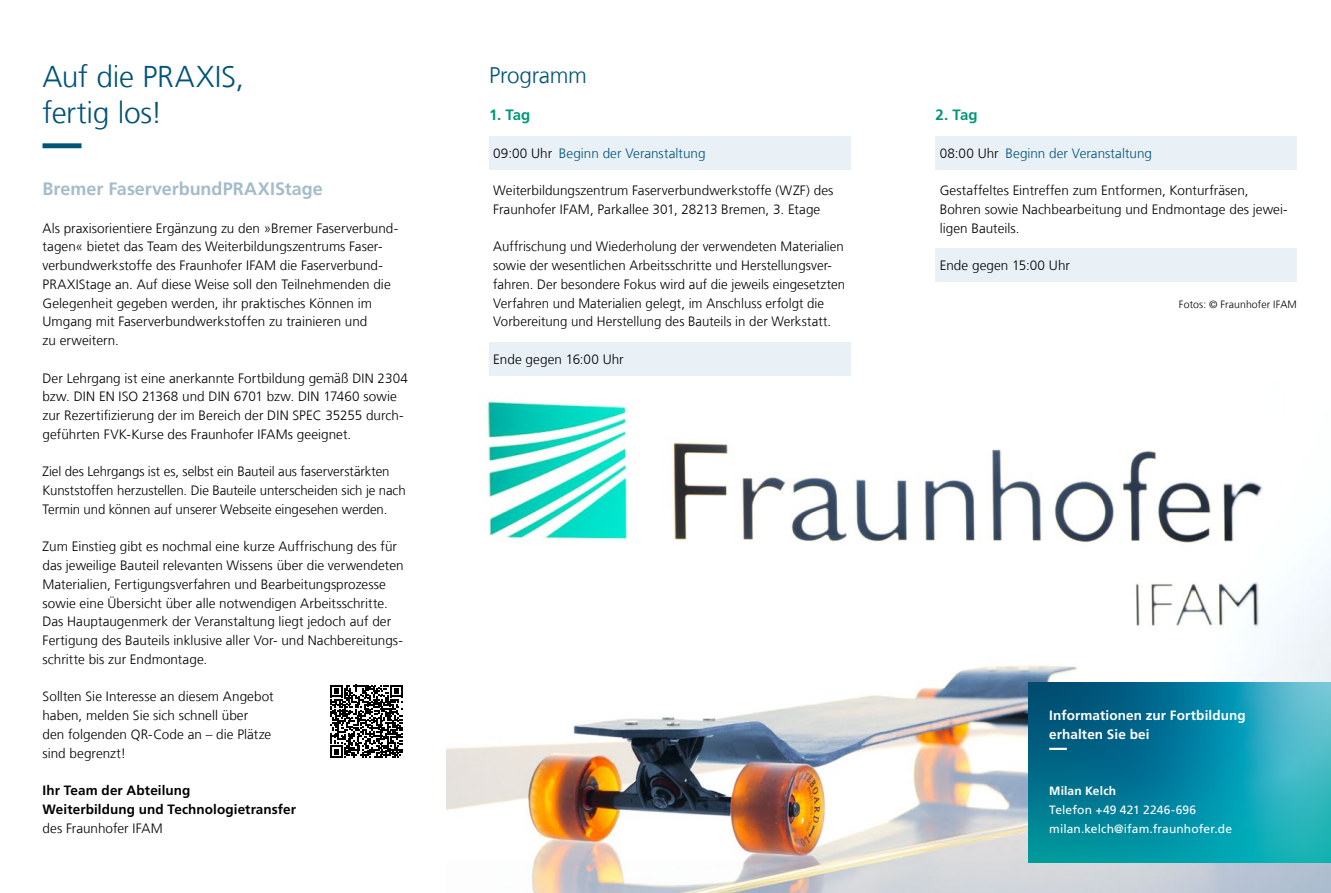
<style>
.page{position:relative;width:1331px;height:893px;background:#fff}
.page>*{position:absolute;margin:0;border:0;box-sizing:border-box;transform-origin:0 0}
.t1{font:300 30px/36px "Frutiger LT Com";letter-spacing:-.01em;color:#005477}
.t2{font:300 22.5px "Frutiger LT Com";letter-spacing:-.015em;color:#005477}
.t3{font:700 18px "Frutiger LT Com";color:#a5bcc9}
.t4{font:700 15px "Frutiger LT Com";letter-spacing:-.025em;color:#009878}
.t5{font:300 13.5px/18.8px "Frutiger LT Com";color:#000}
.t6{font:300 13.5px "Frutiger LT Com";color:#005477}
.t7{font:700 13.5px/18.8px "Frutiger LT Com";letter-spacing:.01em;color:#000}
.t8{font:700 13.5px/18.8px "Frutiger LT Com";letter-spacing:.01em;color:#fff}
.t9{font:12px/18.8px "Frutiger LT Com";letter-spacing:.01em;color:#fff}
.t10{font:700 12px "Frutiger LT Com";letter-spacing:.01em;color:#fff}
.t11{font:300 10.5px "Frutiger LT Com";letter-spacing:.005em;color:#000}
.s1{color:#000}
</style>
<div class="page">
<div style="left:489px;top:136px;width:361px;height:33px;background:#e9f1f7"></div>
<div style="left:935px;top:136px;width:362px;height:33px;background:#e9f1f7"></div>
<div style="left:935px;top:249px;width:362px;height:33px;background:#e9f1f7"></div>
<div style="left:489px;top:343px;width:361px;height:33px;background:#e9f1f7"></div>
<img style="left:446px;top:401px;width:885px;height:492px">
<svg style="left:1028px;top:683px;width:303px;height:180px;background:#0f8ca4"></svg>
<svg style="left:1049px;top:748px;width:227px;height:2px"></svg>
<svg style="left:43px;top:143px;width:39px;height:5px"></svg>
<svg style="left:330px;top:685px;width:73px;height:73px"></svg>
<h1 class="t1" style="left:43px;top:59px;width:203px">Auf die PRAXIS, fertig los!</h1>
<h3 class="t3" style="left:43px;top:177px;width:282px">Bremer FaserverbundPRAXIStage</h3>
<p class="t5" style="left:43px;top:218px;width:356px">Als praxisorientiere Ergänzung zu den »Bremer Faserverbund&shy;tagen« bietet das Team des Weiterbildungszentrums Faser&shy;verbundwerkstoffe des Fraunhofer IFAM die Faserverbund-PRAXIStage an. Auf diese Weise soll den Teilnehmenden die Gelegenheit gegeben werden, ihr praktisches Können im Umgang mit Faserverbundwerkstoffen zu trainieren und<br>zu erweitern.</p>
<p class="t5" style="left:43px;top:368px;width:367px">Der Lehrgang ist eine anerkannte Fortbildung gemäß DIN 2304 bzw. DIN EN ISO 21368 und DIN 6701 bzw. DIN 17460 sowie zur Rezertifizierung der im Bereich der DIN SPEC 35255 durch&shy;geführten FVK-Kurse des Fraunhofer IFAMs geeignet.</p>
<p class="t5" style="left:43px;top:462px;width:365px">Ziel des Lehrgangs ist es, selbst ein Bauteil aus faserverstärkten<br>Kunststoffen herzustellen. Die Bauteile unterscheiden sich je nach<br>Termin und können auf unserer Webseite eingesehen werden.</p>
<p class="t5" style="left:43px;top:537px;width:363px">Zum Einstieg gibt es nochmal eine kurze Auffrischung des für das jeweilige Bauteil relevanten Wissens über die verwendeten Materialien, Fertigungsverfahren und Bearbeitungsprozesse sowie eine Übersicht über alle notwendigen Arbeitsschritte.<br>Das Hauptaugenmerk der Veranstaltung liegt jedoch auf der Fertigung des Bauteils inklusive aller Vor- und Nachbereitungs&shy;schritte bis zur Endmontage.</p>
<p class="t5" style="left:43px;top:687px;width:233px">Sollten Sie Interesse an diesem Angebot haben, melden Sie sich schnell über<br>den folgenden QR-Code an – die Plätze sind begrenzt!</p>
<p class="t7" style="left:43px;top:781px;width:255px">Ihr Team der Abteilung<br>Weiterbildung und Technologietransfer</p>
<p class="t5" style="left:43px;top:818px;width:122px">des Fraunhofer IFAM</p>
<h2 class="t2" style="left:489px;top:61px;width:99px">Programm</h2>
<p class="t4" style="left:489px;top:106px;width:43px">1. Tag</p>
<p class="t6" style="left:493px;top:145px;width:214px"><span class="s1">09:00 Uhr</span> Beginn der Veranstaltung</p>
<p class="t5" style="left:493px;top:181px;width:342px">Weiterbildungszentrum Faserverbundwerkstoffe (WZF) des<br>Fraunhofer IFAM, Parkallee 301, 28213 Bremen, 3. Etage</p>
<p class="t5" style="left:493px;top:237px;width:353px">Auffrischung und Wiederholung der verwendeten Materialien sowie der wesentlichen Arbeitsschritte und Herstellungsver&shy;fahren. Der besondere Fokus wird auf die jeweils eingesetzten Verfahren und Materialien gelegt, im Anschluss erfolgt die Vorbereitung und Herstellung des Bauteils in der Werkstatt.</p>
<p class="t5" style="left:493px;top:350px;width:132px">Ende gegen 16:00 Uhr</p>
<p class="t4" style="left:935px;top:106px;width:44px">2. Tag</p>
<p class="t6" style="left:940px;top:145px;width:214px"><span class="s1">08:00 Uhr</span> Beginn der Veranstaltung</p>
<p class="t5" style="left:940px;top:181px;width:349px">Gestaffeltes Eintreffen zum Entformen, Konturfräsen,<br>Bohren sowie Nachbearbeitung und Endmontage des jewei&shy;ligen Bauteils.</p>
<p class="t5" style="left:940px;top:256px;width:132px">Ende gegen 15:00 Uhr</p>
<p class="t11" style="left:1179px;top:297px;width:119px">Fotos: © Fraunhofer IFAM</p>
<p class="t8" style="left:1049px;top:706px;width:198px">Informationen zur Fortbildung erhalten Sie bei</p>
<p class="t10" style="left:1049px;top:783px;width:68px">Milan Kelch</p>
<p class="t9" style="left:1049px;top:800px;width:184px">Telefon +49 421 2246-696 milan.kelch@ifam.fraunhofer.de</p>
</div>
